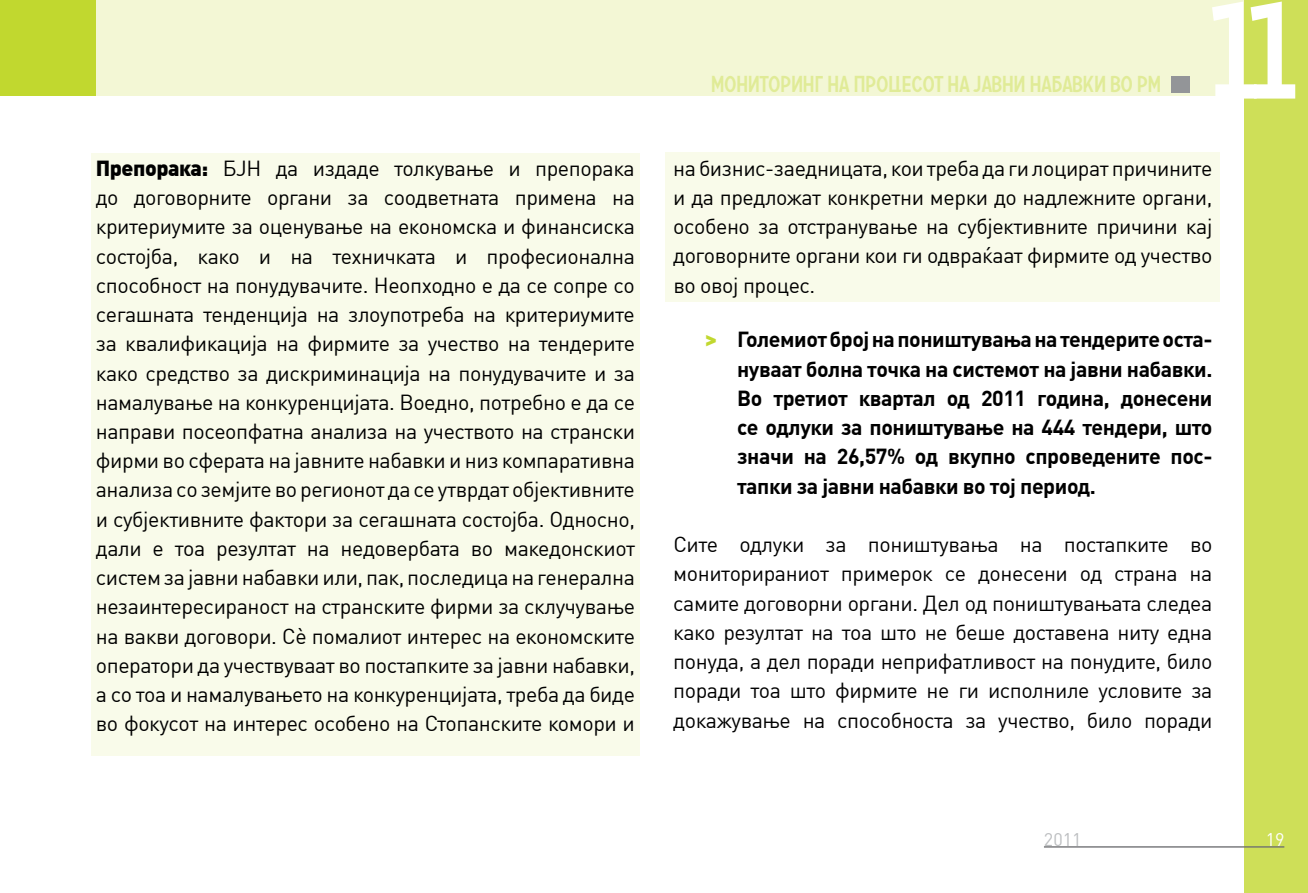
<style>
.page{position:relative;width:1308px;height:893px;background:#fff}
.page>*{position:absolute;margin:0;border:0;box-sizing:border-box;transform-origin:0 0}
.t1{font:134.33px "Carrosserie B";color:#fff}
.t2{font:22.5px "B Carrosserie";color:#e0eb97}
.t3{font:21.38px/29.2px "DIN Pro";letter-spacing:-.02em;color:#000;text-align:justify}
.t4{font:700 21.38px/29.2px "DIN Pro";letter-spacing:-.02em;color:#000;text-align:justify}
.t5{font:18px "DIN Pro";color:#bcbec0}
.t6{font:18px "DIN Pro";color:#fff}
.s1{font-weight:900}
.s2{font-weight:900;color:#c1d82f}
</style>
<div class="page">
<div style="left:0;top:0;width:1307px;height:96px;background:#f3f7d5"></div>
<div style="left:0;top:0;width:96px;height:96px;background:#c1d82f"></div>
<div style="left:1244px;top:0;width:63px;height:893px;background:#cedf58"></div>
<div style="left:1170px;top:76px;width:19px;height:16px;background:#939598"></div>
<hr style="left:1044px;top:846px;width:240px;height:2px;background:#6d6e71">
<div style="left:665px;top:153px;width:554px;height:149px;background:#f9fbea"></div>
<div style="left:91px;top:153px;width:548px;height:603px;background:#f9fbea"></div>
<p class="t2" style="left:711px;top:69px;width:451px">MONITORING NA PROCESOT NA JAVNI NABAVKI VO RM</p>
<h1 class="t1" style="left:1204px;top:-34px;width:95px">11</h1>
<p class="t3" style="left:96px;top:153px;width:541px"><span class="s1">Препорака:</span> БЈН да издаде толкување и препорака до договорните органи за соодветната примена на критериумите за оценување на економска и финансиска состојба, како и на техничката и професионална способност на понудувачите. Неопходно е да се сопре со сегашната тенденција на злоупотреба на критериумите за квалификација на фирмите за учество на тендерите како средство за дискриминација на понудувачите и за намалување на конкуренцијата. Воедно, потребно е да се направи посеопфатна анализа на учеството на странски фирми во сферата на јавните набавки и низ компаративна анализа со земјите во регионот да се утврдат објективните и субјективните фактори за сегашната состојба. Односно, дали е тоа резултат на недовербата во македонскиот систем за јавни набавки или, пак, последица на генерална незаинтересираност на странските фирми за склучување на вакви договори. Сè помалиот интерес на економските оператори да учествуваат во постапките за јавни набавки, а со тоа и намалувањето на конкуренцијата, треба да биде во фокусот на интерес особено на Стопанските комори и</p>
<p class="t3" style="left:673px;top:153px;width:541px">на бизнис-заедницата, кои треба да гилоцират причините и да предложат конкретни мерки до надлежните органи, особено за отстранување на субјективните причини кај договорните органи кои ги одвраќаат фирмите од учество во овој процес.</p>
<p class="t4" style="left:737px;top:324px;width:477px;text-indent:-32px"><span class="s2">&gt;</span> Големиот број на поништувања на тендерите оста&shy;нуваат болна точка на системот на јавни набавки.<br>Во третиот квартал од 2011 година, донесени се одлуки за поништување на 444 тендери, што значи на 26,57% од вкупно спроведените пос&shy;тапки за јавни набавки во тој период.</p>
<p class="t3" style="left:673px;top:529px;width:541px">Сите одлуки за поништувања на постапките во мониторираниот примерок се донесени од страна на самите договорни органи. Дел од поништувањата следеа како резултат на тоа што не беше доставена ниту една понуда, а дел поради неприфатливост на понудите, било поради тоа што фирмите не ги исполниле условите за докажување на способноста за учество, било поради</p>
<p class="t5" style="left:1044px;top:828px;width:39px">2011</p>
<p class="t6" style="left:1265px;top:828px;width:20px">19</p>
</div>
